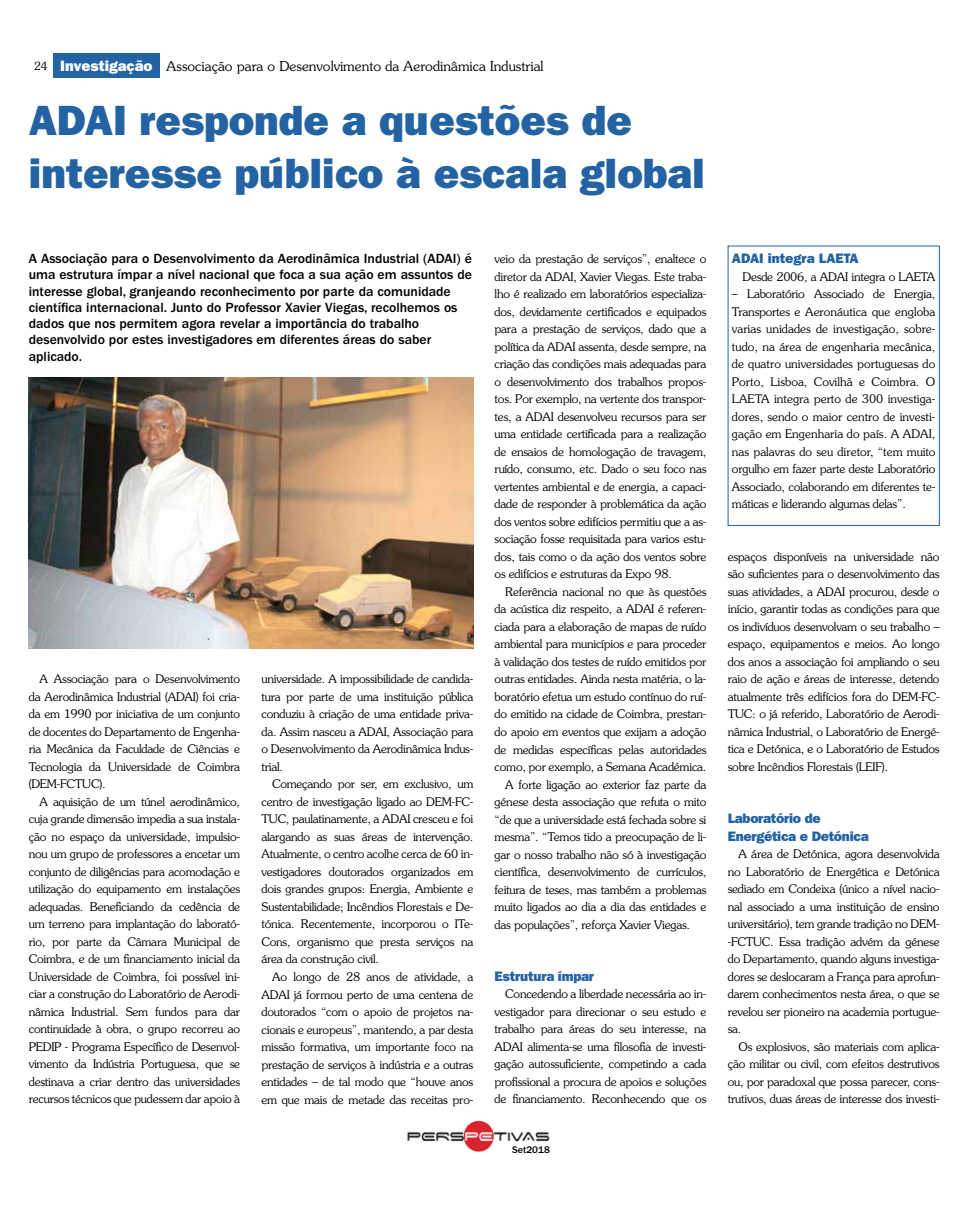
<style>
.page{position:relative;width:968px;height:1205px;background:#fff}
.page>*{position:absolute;margin:0;border:0;box-sizing:border-box;transform-origin:0 0}
.t1{font:42.5px/52.5px "ITC Franklin Gothic Std Hvy";color:#2363a3}
.t2{font:500 13.75px/16.2px "ITC Franklin Gothic Std";color:#000}
.t3{font:300 13.75px "Souvenir Std";color:#000}
.t4{font:13.75px/17.5px "ITC Franklin Gothic Std Hvy";letter-spacing:-.02em;color:#2363a3}
.t5{font:13.75px "ITC Franklin Gothic Std Hvy";color:#2363a3}
.t6{font:300 11.88px/17.5px "Souvenir Std";letter-spacing:-.02em;color:#000;text-align:justify}
.t7{font:500 10px "ITC Franklin Gothic Std";color:#000}
.s1{font-size:11.25px}
.s2{font-family:"ITC Franklin Gothic Std Hvy";font-weight:400;font-size:15px;color:#fff}
</style>
<div class="page">
<img style="left:407px;top:1121px;width:143px;height:31px">
<div style="left:53px;top:53px;width:106px;height:25px;background:#2363a3"></div>
<img style="left:29px;top:378px;width:444px;height:270px">
<p class="t3" style="left:34px;top:58px;width:511px"><span class="s1">24</span> <span class="s2">Investigação</span> Associação para o Desenvolvimento da Aerodinâmica Industrial</p>
<h1 class="t1" style="left:29px;top:94px;width:677px">ADAI responde a questões de interesse público à escala global</h1>
<p class="t2" style="left:29px;top:251px;width:445px">A Associação para o Desenvolvimento da Aerodinâmica Industrial (ADAI) é uma estrutura ímpar a nível nacional que foca a sua ação em assuntos de interesse global, granjeando reconhecimento por parte da comunidade científica internacional. Junto do Professor Xavier Viegas, recolhemos os dados que nos permitem agora revelar a importância do trabalho desenvolvido por estes investigadores em diferentes áreas do saber aplicado.</p>
<p class="t6" style="left:29px;top:670px;width:213px;text-indent:11px">A Associação para o Desenvolvimento da Aerodinâmica Industrial (ADAI) foi cria&shy;da em 1990 por iniciativa de um conjunto de docentes do Departamento de Engenha&shy;ria Mecânica da Faculdade de Ciências e Tecnologia da Universidade de Coimbra (DEM-FCTUC).</p>
<p class="t6" style="left:29px;top:793px;width:213px;text-indent:11px">A aquisição de um túnel aerodinâmico, cuja grande dimensão impedia a sua instala&shy;ção no espaço da universidade, impulsio&shy;nou um grupo de professores a encetar um conjunto de diligências para acomodação e utilização do equipamento em instalações adequadas. Beneficiando da cedência de um terreno para implantação do laborató&shy;rio, por parte da Câmara Municipal de Coimbra, e de um financiamento inicial da Universidade de Coimbra, foi possível ini&shy;ciar a construção do Laboratório de Aerodi&shy;nâmica Industrial. Sem fundos para dar continuidade à obra, o grupo recorreu ao PEDIP - Programa Específico de Desenvol&shy;vimento da Indústria Portuguesa, que se destinava a criar dentro das universidades recursos técnicos que pudessem dar apoio à</p>
<p class="t6" style="left:261px;top:670px;width:213px">universidade. A impossibilidade de candida&shy;tura por parte de uma instituição pública conduziu à criação de uma entidade priva&shy;da. Assim nasceu a ADAI, Associação para o Desenvolvimento da Aerodinâmica Indus&shy;trial.</p>
<p class="t6" style="left:261px;top:775px;width:213px;text-indent:11px">Começando por ser, em exclusivo, um centro de investigação ligado ao DEM-FC-TUC, paulatinamente, a ADAI cresceu e foi alargando as suas áreas de intervenção.<br>Atualmente, o centro acolhe cerca de 60 in&shy;vestigadores doutorados organizados em dois grandes grupos: Energia, Ambiente e Sustentabilidade; Incêndios Florestais e De&shy;tónica. Recentemente, incorporou o ITe-Cons, organismo que presta serviços na área da construção civil.</p>
<p class="t6" style="left:261px;top:968px;width:213px;text-indent:11px">Ao longo de 28 anos de atividade, a ADAI já formou perto de uma centena de doutorados “com o apoio de projetos na&shy;cionais e europeus”, mantendo, a par desta missão formativa, um importante foco na prestação de serviços à indústria e a outras entidades – de tal modo que “houve anos em que mais de metade das receitas pro-</p>
<p class="t6" style="left:494px;top:250px;width:213px">veio da prestação de serviços”, enaltece o diretor da ADAI, Xavier Viegas. Este traba&shy;lho é realizado em laboratórios especializa&shy;dos, devidamente certificados e equipados para a prestação de serviços, dado que a política da ADAI assenta, desde sempre, na criação das condições mais adequadas para o desenvolvimento dos trabalhos propos&shy;tos. Por exemplo, na vertente dos transpor&shy;tes, a ADAI desenvolveu recursos para ser uma entidade certificada para a realização de ensaios de homologação de travagem, ruído, consumo, etc. Dado o seu foco nas vertentes ambiental e de energia, a capaci&shy;dade de responder à problemática da ação dos ventos sobre edifícios permitiu que a as&shy;sociação fosse requisitada para varios estu&shy;dos, tais como o da ação dos ventos sobre os edifícios e estruturas da Expo 98.</p>
<p class="t6" style="left:505px;top:583px;width:203px">Referência nacional no que às questões</p>
<p class="t6" style="left:494px;top:600px;width:213px">da acústica diz respeito, a ADAI é referen-</p>
<p class="t6" style="left:494px;top:618px;width:213px">ciada para a elaboração de mapas de ruído</p>
<p class="t6" style="left:494px;top:635px;width:213px">ambiental para municípios e para proceder</p>
<p class="t6" style="left:494px;top:653px;width:213px">à validação dos testes de ruído emitidos por</p>
<p class="t6" style="left:494px;top:670px;width:213px">outras entidades. Ainda nesta matéria, o la-</p>
<p class="t6" style="left:494px;top:688px;width:213px">boratório efetua um estudo contínuo do ruí-</p>
<p class="t6" style="left:494px;top:705px;width:213px">do emitido na cidade de Coimbra, prestan-</p>
<p class="t6" style="left:494px;top:723px;width:213px">do apoio em eventos que exijam a adoção</p>
<p class="t6" style="left:494px;top:740px;width:213px">de medidas específicas pelas autoridades</p>
<p class="t6" style="left:494px;top:758px;width:213px">como, por exemplo, a Semana Académica.</p>
<p class="t6" style="left:505px;top:775px;width:203px">A forte ligação ao exterior faz parte da</p>
<p class="t6" style="left:494px;top:793px;width:213px">génese desta associação que refuta o mito</p>
<p class="t6" style="left:494px;top:810px;width:213px">“de que a universidade está fechada sobre si</p>
<p class="t6" style="left:494px;top:828px;width:213px">mesma”. “Temos tido a preocupação de li-</p>
<p class="t6" style="left:494px;top:845px;width:213px">gar o nosso trabalho não só à investigação</p>
<p class="t6" style="left:494px;top:863px;width:213px">científica, desenvolvimento de currículos,</p>
<p class="t6" style="left:494px;top:880px;width:213px">feitura de teses, mas também a problemas</p>
<p class="t6" style="left:494px;top:898px;width:213px">muito ligados ao dia a dia das entidades e</p>
<p class="t6" style="left:494px;top:915px;width:197px">das populações”, reforça Xavier Viegas.</p>
<p class="t4" style="left:494px;top:967px;width:101px">Estrutura ímpar</p>
<p class="t6" style="left:494px;top:985px;width:213px;text-indent:11px">Concedendo a liberdade necessária ao in&shy;vestigador para direcionar o seu estudo e trabalho para áreas do seu interesse, na ADAI alimenta-se uma filosofia de investi&shy;gação autossuficiente, competindo a cada profissional a procura de apoios e soluções de financiamento. Reconhecendo que os</p>
<p class="t7" style="left:512px;top:1144px;width:39px">Set2018</p>
<p class="t5" style="left:731px;top:250px;width:128px">ADAI integra LAETA</p>
<p class="t6" style="left:742px;top:268px;width:194px">Desde 2006, a ADAI integra o LAETA</p>
<p class="t6" style="left:731px;top:285px;width:205px">– Laboratório Associado de Energia, Transportes e Aeronáutica que engloba varias unidades de investigação, sobre&shy;tudo, na área de engenharia mecânica, de quatro universidades portuguesas do Porto, Lisboa, Covilhã e Coimbra. O LAETA integra perto de 300 investiga&shy;dores, sendo o maior centro de investi&shy;gação em Engenharia do país. A ADAI, nas palavras do seu diretor, “tem muito orgulho em fazer parte deste Laboratório Associado, colaborando em diferentes te&shy;máticas e liderando algumas delas”.</p>
<p class="t6" style="left:727px;top:548px;width:213px">espaços disponíveis na universidade não são suficientes para o desenvolvimento das suas atividades, a ADAI procurou, desde o início, garantir todas as condições para que os indivíduos desenvolvam o seu trabalho – espaço, equipamentos e meios. Ao longo dos anos a associação foi ampliando o seu raio de ação e áreas de interesse, detendo atualmente três edifícios fora do DEM-FC-TUC: o já referido, Laboratório de Aerodi&shy;nâmica Industrial, o Laboratório de Energé&shy;tica e Detónica, e o Laboratório de Estudos sobre Incêndios Florestais (LEIF).</p>
<p class="t4" style="left:727px;top:810px;width:142px">Laboratório de<br>Energética e Detónica</p>
<p class="t6" style="left:727px;top:845px;width:213px;text-indent:11px">A área de Detónica, agora desenvolvida no Laboratório de Energética e Detónica sediado em Condeixa (único a nível nacio&shy;nal associado a uma instituição de ensino universitário), tem grande tradição no DEM--FCTUC. Essa tradição advém da génese do Departamento, quando alguns investiga&shy;dores se deslocaram a França para aprofun&shy;darem conhecimentos nesta área, o que se revelou ser pioneiro na academia portugue&shy;sa.</p>
<p class="t6" style="left:727px;top:1038px;width:213px;text-indent:11px">Os explosivos, são materiais com aplica&shy;ção militar ou civil, com efeitos destrutivos ou, por paradoxal que possa parecer, cons&shy;trutivos, duas áreas de interesse dos investi-</p>
</div>
